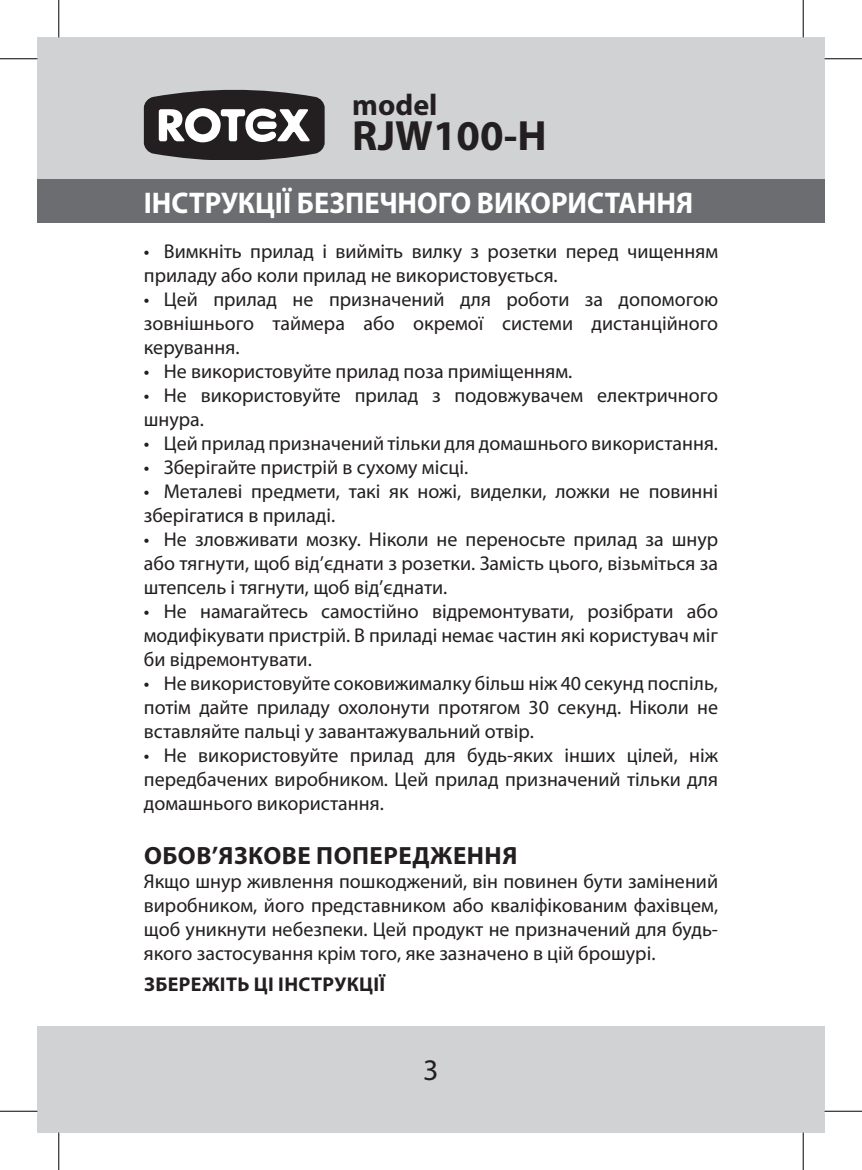
<style>
.page{position:relative;width:862px;height:1170px;background:#fff}
.page>*{position:absolute;margin:0;border:0;box-sizing:border-box;transform-origin:0 0}
.t1{font:700 42.5px "Myriad Pro";color:#231f20}
.t2{font:700 30px "Myriad Pro";color:#fff;scale:.95 1}
.t3{font:700 30px "Myriad Pro";color:#231f20}
.t4{font:30px "Myriad Pro";color:#231f20}
.Text{font:700 25px "Myriad Pro";letter-spacing:.02em;color:#231f20}
.Text-2{font:20px/24px "Myriad Pro";color:#231f20;text-align:justify}
.Text-3{font:700 20px "Myriad Pro";letter-spacing:.02em;color:#231f20}
</style>
<div class="page">
<div style="left:38px;top:38px;width:21px;height:185px;background:#d1d2d4"></div>
<div style="left:59px;top:38px;width:765px;height:185px;background:#d1d2d4"></div>
<div style="left:38px;top:180px;width:21px;height:43px;background:#6c6d70"></div>
<div style="left:59px;top:180px;width:765px;height:43px;background:#6c6d70"></div>
<div style="left:38px;top:1026px;width:21px;height:106px;background:#d1d2d4"></div>
<div style="left:59px;top:1026px;width:765px;height:106px;background:#d1d2d4"></div>
<svg style="left:144px;top:90px;width:181px;height:69px"></svg>
<hr style="left:0;top:58px;width:38px;height:1px;background:#000">
<hr style="left:824px;top:58px;width:38px;height:1px;background:#000">
<hr style="left:0;top:1111px;width:38px;height:1px;background:#000">
<hr style="left:824px;top:1111px;width:38px;height:1px;background:#000">
<hr style="left:58px;top:0;width:1px;height:38px;background:#000">
<hr style="left:58px;top:1132px;width:1px;height:38px;background:#000">
<hr style="left:802px;top:0;width:1px;height:38px;background:#000">
<hr style="left:802px;top:1132px;width:1px;height:38px;background:#000">
<h2 class="t3" style="left:352px;top:85px;width:87px">model</h2>
<h1 class="t1" style="left:352px;top:108px;width:196px">RJW100-H</h1>
<p class="t2" style="left:144px;top:183px;width:580px">ІНСТРУКЦІЇ БЕЗПЕЧНОГО ВИКОРИСТАННЯ</p>
<p class="Text-2" style="left:144px;top:239px;width:576px">• Вимкніть прилад і вийміть вилку з розетки перед чищенням приладу або коли прилад не використовується.</p>
<p class="Text-2" style="left:144px;top:287px;width:576px">• Цей прилад не призначений для роботи за допомогою зовнішнього таймера або окремої системи дистанційного керування.</p>
<p class="Text-2" style="left:144px;top:359px;width:430px">• Не використовуйте прилад поза приміщенням.</p>
<p class="Text-2" style="left:144px;top:383px;width:576px">• Не використовуйте прилад з подовжувачем електричного шнура.</p>
<p class="Text-2" style="left:144px;top:431px;width:576px">• Цей прилад призначений тільки для домашнього використання.</p>
<p class="Text-2" style="left:144px;top:455px;width:326px">• Зберігайте пристрій в сухому місці.</p>
<p class="Text-2" style="left:144px;top:479px;width:575px">• Металеві предмети, такі як ножі, виделки, ложки не повинні зберігатися в приладі.</p>
<p class="Text-2" style="left:144px;top:527px;width:576px">• Не зловживати мозку. Ніколи не переносьте прилад за шнур або тягнути, щоб від’єднати з розетки. Замість цього, візьміться за штепсель і тягнути, щоб від’єднати.</p>
<p class="Text-2" style="left:144px;top:599px;width:575px">• Не намагайтесь самостійно відремонтувати, розібрати або модифікувати пристрій. В приладі немає частин які користувач міг би відремонтувати.</p>
<p class="Text-2" style="left:144px;top:671px;width:576px">• Не використовуйте соковижималку більш ніж 40 секунд поспіль, потім дайте приладу охолонути протягом 30 секунд. Ніколи не вставляйте пальці у завантажувальний отвір.</p>
<p class="Text-2" style="left:144px;top:743px;width:576px">• Не використовуйте прилад для будь-яких інших цілей, ніж передбачених виробником. Цей прилад призначений тільки для домашнього використання.</p>
<p class="Text" style="left:144px;top:839px;width:375px">ОБОВ’ЯЗКОВЕ ПОПЕРЕДЖЕННЯ</p>
<p class="Text-2" style="left:144px;top:869px;width:576px">Якщо шнур живлення пошкоджений, він повинен бути замінений виробником, його представником або кваліфікованим фахівцем, щоб уникнути небезпеки. Цей продукт не призначений для будь&shy;якого застосування крім того, яке зазначено в цій брошурі.</p>
<p class="Text-3" style="left:144px;top:971px;width:243px">ЗБЕРЕЖІТЬ ЦІ ІНСТРУКЦІЇ</p>
<p class="t4" style="left:423px;top:1051px;width:17px">3</p>
</div>
